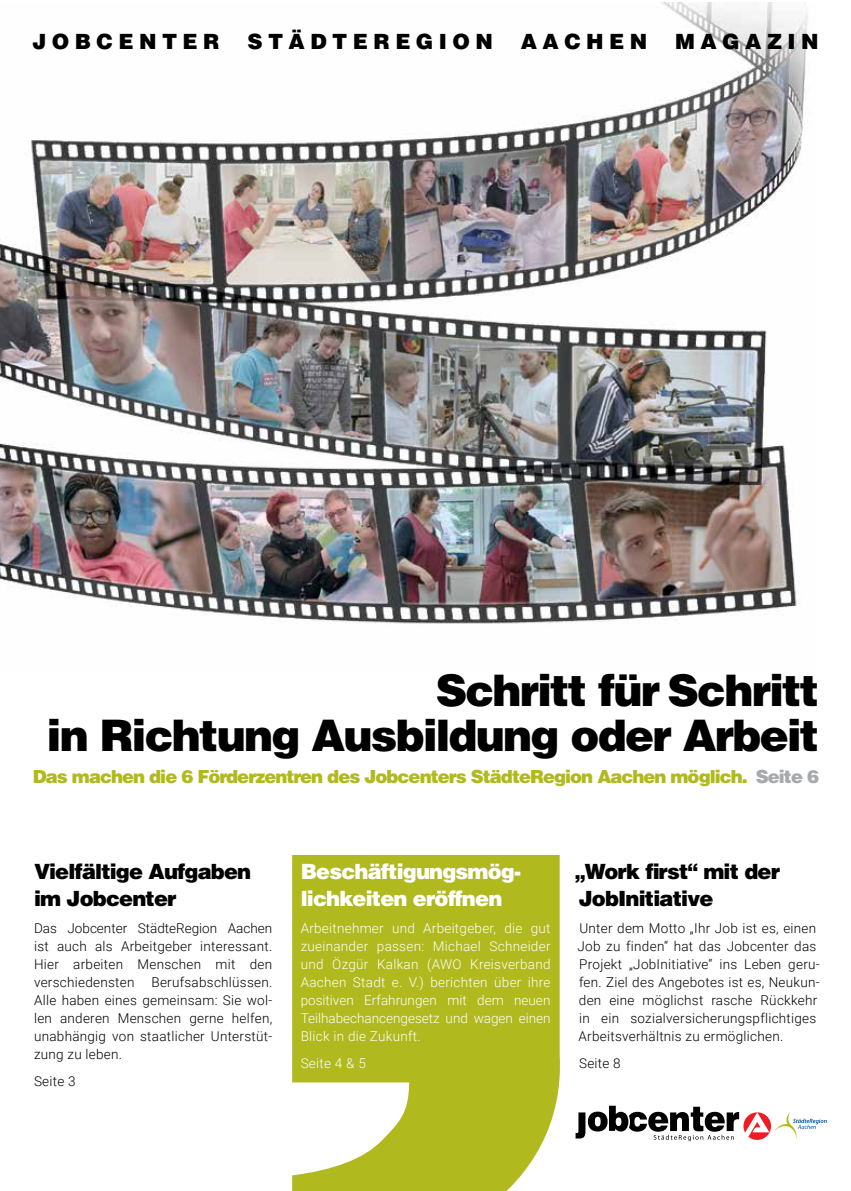
<style>
.page{position:relative;width:851px;height:1191px;background:#fff}
.page>*{position:absolute;margin:0;border:0;box-sizing:border-box;transform-origin:0 0}
.t1{font:900 43.5px/45px "Helvetica";letter-spacing:-.04em;color:#000;text-align:right}
.t2{font:900 21px/27px "Helvetica";letter-spacing:-.04em;color:#000}
.t3{font:900 21px/27px "Helvetica";letter-spacing:-.04em;color:#fff}
.t4{font:900 21px "Helvetica";letter-spacing:.26em;color:#000}
.t5{font:900 18px "Helvetica";letter-spacing:-.055em;color:#b0b91d}
.t6{font:300 13.5px/18px "Roboto";letter-spacing:.02em;color:#000;text-align:justify}
.t7{font:300 13.5px/18px "Roboto";color:#fff;text-align:justify}
.s1{color:#a7a9ac}
</style>
<div class="page">
<img style="left:0;top:2px;width:808px;height:622px">
<svg style="left:292px;top:855px;width:268px;height:336px;background:#b9c137"></svg>
<svg style="left:575px;top:1105px;width:251px;height:36px"></svg>
<h2 class="t4" style="left:32px;top:27px;width:189px">JOBCENTER</h2>
<h2 class="t4" style="left:247px;top:27px;width:247px">STÄDTEREGION</h2>
<h2 class="t2" style="left:520px;top:27px;width:128px">AACHEN</h2>
<h2 class="t4" style="left:675px;top:27px;width:145px">MAGAZIN</h2>
<h1 class="t1" style="left:47px;top:667px;width:773px">Schritt für Schritt<br>in Richtung Ausbildung oder Arbeit</h1>
<h3 class="t5" style="left:33px;top:764px;width:787px">Das machen die 6 Förderzentren des Jobcenters StädteRegion Aachen möglich. <span class="s1">Seite 6</span></h3>
<h2 class="t2" style="left:34px;top:857px;width:219px">Vielfältige Aufgaben im Jobcenter</h2>
<p class="t6" style="left:34px;top:918px;width:240px">Das Jobcenter StädteRegion Aachen ist auch als Arbeitgeber interessant.<br>Hier arbeiten Menschen mit den verschiedensten</p>
<p class="t6" style="left:34px;top:972px;width:240px;text-indent:117px">Berufsabschlüssen.<br>Alle haben eines gemeinsam: Sie wol&shy;len anderen Menschen gerne helfen, unabhängig von staatlicher Unterstüt&shy;zung zu leben.</p>
<p class="t6" style="left:34px;top:1071px;width:43px">Seite 3</p>
<h2 class="t3" style="left:300px;top:857px;width:222px">Beschäftigungsmög&shy;lichkeiten eröffnen</h2>
<p class="t7" style="left:300px;top:918px;width:251px">Arbeitnehmer und Arbeitgeber, die gut zueinander passen: Michael Schneider und Özgür Kalkan (AWO Kreisverband Aachen Stadt e. V.) berichten über ihre positiven Erfahrungen mit dem neuen Teilhabechancengesetz und wagen einen Blick in die Zukunft.</p>
<p class="t7" style="left:300px;top:1053px;width:67px">Seite 4 &amp; 5</p>
<h2 class="t2" style="left:575px;top:857px;width:206px">„Work first“ mit der<br>JobInitiative</h2>
<p class="t6" style="left:577px;top:918px;width:243px;text-align:left">Unter dem Motto „Ihr Job ist es, einen Job zu finden“ hat das Jobcenter das Projekt „JobInitiative“ ins Leben geru&shy;fen. Ziel des Angebotes ist es, Neukun&shy;den eine möglichst rasche Rückkehr in ein sozialversicherungspflichtiges Arbeitsverhältnis zu ermöglichen.</p>
<p class="t6" style="left:579px;top:1053px;width:43px">Seite 8</p>
</div>
